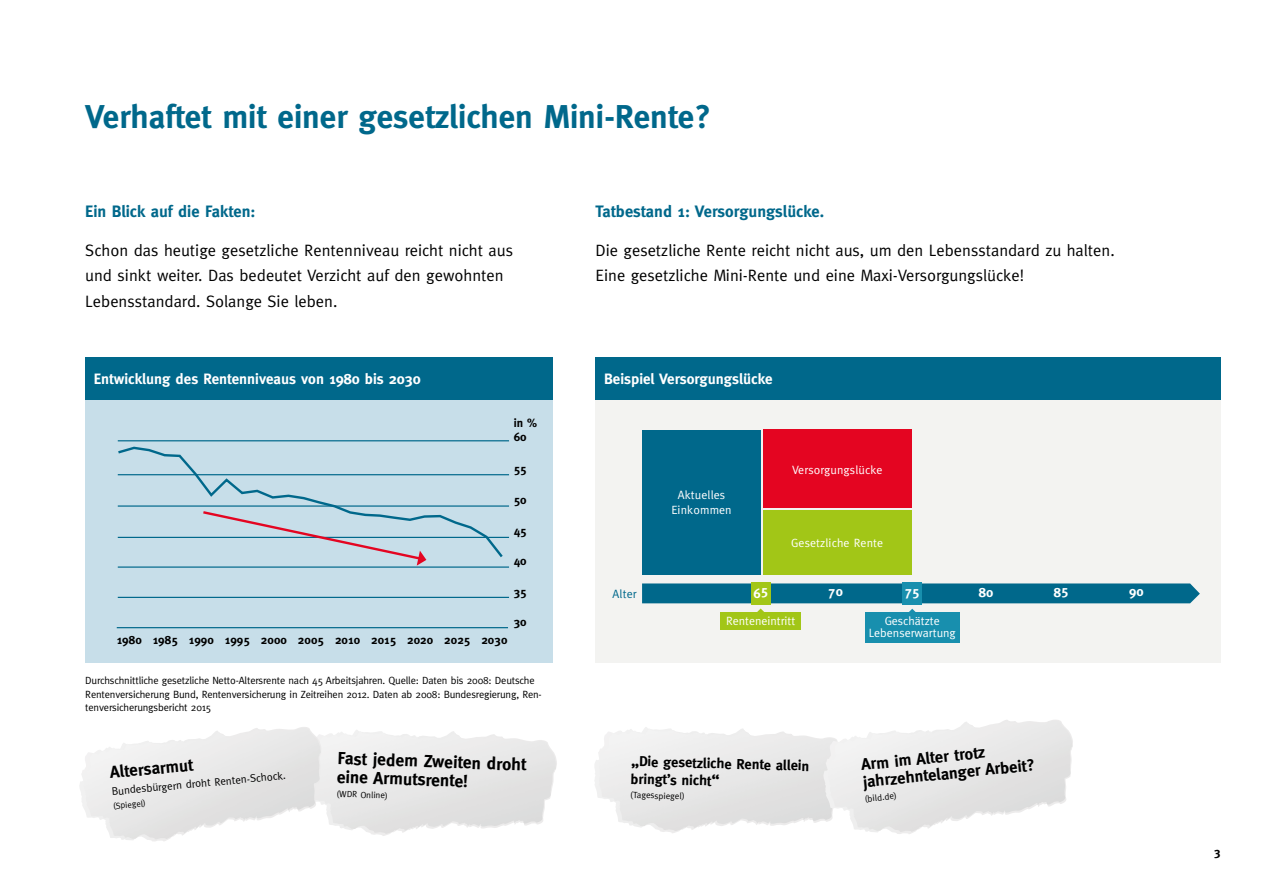
<style>
.page{position:relative;width:1263px;height:893px;background:#fff}
.page>*{position:absolute;margin:0;border:0;box-sizing:border-box;transform-origin:0 0}
.t1{font:700 33px "Meta";color:#00688b}
.t2{font:700 17.55px/18.6px "Meta";color:#000}
.t3{font:700 16.95px "Meta";color:#000}
.t4{font:16.5px/25.5px "Meta";color:#000}
.t5{font:700 16.5px "Meta";color:#00688b}
.t6{font:700 16.5px/17.5px "Meta";color:#000}
.t7{font:700 15px "Meta";color:#fff}
.t8{font:700 14.4px/17.1px "Meta";color:#000}
.t9{font:700 13.5px "Meta";letter-spacing:.01em;color:#fff}
.t10{font:12px/12px "Meta";letter-spacing:.005em;color:#fff;text-align:center}
.t11{font:700 12px "Meta";letter-spacing:.01em;color:#000}
.t12{font:12px "Meta";letter-spacing:.01em;color:#00688b}
.t13{font:10.95px "Meta";color:#000}
.t14{font:10.5px/13.5px "Meta";letter-spacing:-.015em;color:#000}
.t15{font:9px "Meta";color:#000}
.t16{font:8.7px "Meta";color:#000}
.s1{font-size:16.5px}
</style>
<div class="page">
<img style="left:823px;top:720px;width:230px;height:114px">
<img style="left:828px;top:720px;width:224px;height:113px">
<div style="left:85px;top:398px;width:468px;height:265px;background:#c7dee9"></div>
<div style="left:85px;top:357px;width:468px;height:43px;background:#00688b"></div>
<hr style="left:118px;top:474px;width:391px;height:1px;background:#00688b">
<hr style="left:118px;top:440px;width:391px;height:1px;background:#00688b">
<hr style="left:117px;top:627px;width:391px;height:1px;background:#00688b">
<hr style="left:118px;top:597px;width:391px;height:1px;background:#00688b">
<hr style="left:118px;top:505px;width:391px;height:2px;background:#00688b">
<hr style="left:118px;top:566px;width:391px;height:2px;background:#00688b">
<hr style="left:118px;top:537px;width:391px;height:1px;background:#00688b">
<svg style="left:117px;top:446px;width:388px;height:120px"></svg>
<div style="left:596px;top:376px;width:625px;height:287px;background:#f3f3f1"></div>
<div style="left:596px;top:357px;width:625px;height:43px;background:#00688b"></div>
<div style="left:720px;top:612px;width:81px;height:18px;background:#a2c617"></div>
<div style="left:865px;top:612px;width:94px;height:31px;background:#188fae"></div>
<svg style="left:642px;top:583px;width:558px;height:32px"></svg>
<div style="left:642px;top:430px;width:119px;height:144px;background:#00688b"></div>
<div style="left:763px;top:510px;width:148px;height:64px;background:#a2c617"></div>
<div style="left:763px;top:430px;width:148px;height:78px;background:#e40521"></div>
<div style="left:751px;top:582px;width:20px;height:23px;background:#a2c617"></div>
<div style="left:902px;top:582px;width:20px;height:23px;background:#188fae"></div>
<h1 class="t1" style="left:85px;top:97px;width:627px">Verhaftet mit einer gesetzlichen Mini-Rente?</h1>
<p class="t5" style="left:85px;top:202px;width:172px">Ein Blick auf die Fakten:</p>
<p class="t4" style="left:85px;top:237px;width:429px">Schon das heutige gesetzliche Rentenniveau reicht nicht aus und sinkt weiter. Das bedeutet Verzicht auf den gewohnten<br>Lebensstandard. Solange Sie leben.</p>
<p class="t7" style="left:94px;top:370px;width:329px">Entwicklung des Rentenniveaus von 1980 bis 2030</p>
<p class="t11" style="left:514px;top:416px;width:25px">in %</p>
<p class="t11" style="left:514px;top:430px;width:14px">60</p>
<p class="t11" style="left:514px;top:462px;width:14px">55</p>
<p class="t11" style="left:514px;top:493px;width:14px">50</p>
<p class="t11" style="left:514px;top:524px;width:14px">45</p>
<p class="t11" style="left:514px;top:554px;width:14px">40</p>
<p class="t11" style="left:514px;top:584px;width:14px">35</p>
<p class="t11" style="left:514px;top:615px;width:14px">30</p>
<p class="t11" style="left:117px;top:633px;width:392px">1980 1985 1990 1995 2000 2005 2010 2015 2020 2025 2030</p>
<p class="t14" style="left:85px;top:674px;width:458px">Durchschnittliche gesetzliche Netto-Altersrente nach 45 Arbeitsjahren. Quelle: Daten bis 2008: Deutsche<br>Rentenversicherung Bund, Rentenversicherung in Zeitreihen 2012. Daten ab 2008: Bundesregierung, Ren&shy;tenversicherungsbericht 2015</p>
<p class="t3" style="left:109px;top:762px;width:85px;rotate:-5deg">Altersarmut</p>
<p class="t13" style="left:111px;top:785px;width:176px;rotate:-5deg">Bundesbürgern droht Renten-Schock.</p>
<p class="t16" style="left:113px;top:801px;width:34px;rotate:-5deg">(Spiegel)</p>
<p class="t2" style="left:338px;top:748px;width:190px;rotate:2deg">Fast jedem Zweiten droht eine Armutsrente!</p>
<p class="t15" style="left:337px;top:789px;width:53px;rotate:2deg">(WDR Online)</p>
<p class="t5" style="left:596px;top:202px;width:230px">Tatbestand 1: Versorgungslücke.</p>
<p class="t4" style="left:596px;top:237px;width:521px">Die gesetzliche Rente reicht nicht aus, um den Lebensstandard zu halten.<br>Eine gesetzliche Mini-Rente und eine Maxi-Versorgungslücke!</p>
<p class="t7" style="left:604px;top:370px;width:170px">Beispiel Versorgungslücke</p>
<p class="t10" style="left:671px;top:488px;width:62px;line-height:15px">Aktuelles<br>Einkommen</p>
<p class="t10" style="left:792px;top:463px;width:92px">Versorgungslücke</p>
<p class="t10" style="left:791px;top:537px;width:94px">Gesetzliche Rente</p>
<p class="t9" style="left:753px;top:584px;width:16px">65</p>
<p class="t12" style="left:613px;top:587px;width:26px">Alter</p>
<p class="t9" style="left:828px;top:584px;width:16px">70</p>
<p class="t9" style="left:979px;top:585px;width:16px">80</p>
<p class="t9" style="left:1054px;top:584px;width:16px">85</p>
<p class="t9" style="left:1129px;top:584px;width:16px">90</p>
<p class="t9" style="left:905px;top:583px;width:16px">75</p>
<p class="t10" style="left:726px;top:614px;width:71px">Renteneintritt</p>
<p class="t10" style="left:869px;top:615px;width:89px">Geschätzte<br>Lebenserwartung</p>
<p class="t8" style="left:631px;top:753px;width:180px;rotate:1deg"><span class="s1">„</span>Die gesetzliche Rente allein bringt’s nicht<span class="s1">“</span></p>
<p class="t15" style="left:630px;top:789px;width:56px;rotate:2deg">(Tagesspiegel)</p>
<p class="t6" style="left:860px;top:756px;width:174px;rotate:-6deg">Arm im Alter trotz jahrzehntelanger Arbeit?</p>
<p class="t15" style="left:864px;top:794px;width:34px;rotate:-6deg">(bild.de)</p>
<p class="t11" style="left:1214px;top:844px;width:8px">3</p>
</div>
